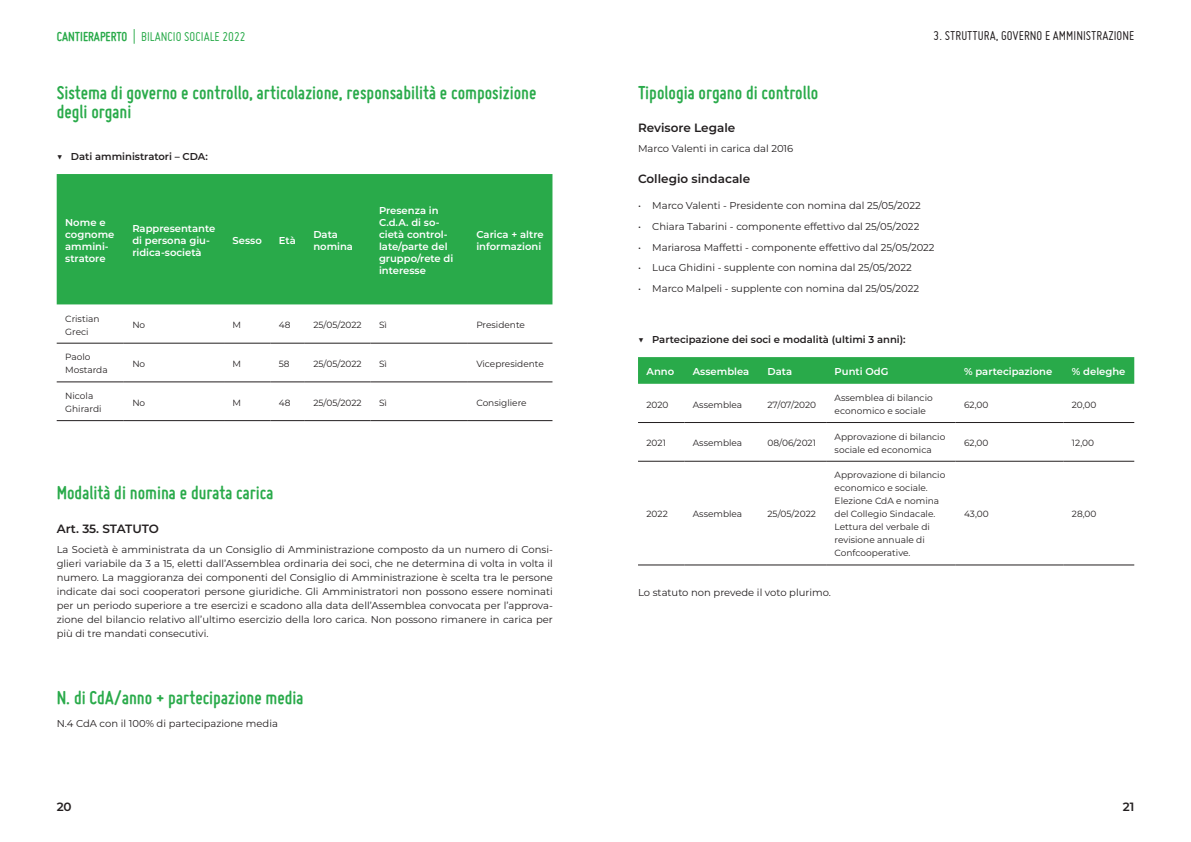
<style>
.page{position:relative;width:1191px;height:842px;background:#fff}
.page>*{position:absolute;margin:0;border:0;box-sizing:border-box;transform-origin:0 0}
.titolo_paragrafo{font:700 20px/19px "Miso";color:#29aa4a}
.t1{font:14px "Miso";color:#231f20}
.t2{font:14px "Miso";color:#29aa4a}
.sottotitolo{font:600 12px "Montserrat";color:#231f20}
.testo_main{font:10px/14px "Montserrat";color:#231f20;text-align:justify}
.tabella_intestazione{font:600 10px/12px "Montserrat";color:#fff}
.t3{font:600 10px "Montserrat";color:#231f20}
.tabella_voci{font:9px/13px "Montserrat";color:#231f20}
.s1{font-weight:700}
</style>
<div class="page">
<div style="left:57px;top:174px;width:495px;height:130px;background:#29aa4a"></div>
<hr style="left:57px;top:343px;width:67px;height:1px;background:#231f20">
<hr style="left:124px;top:343px;width:100px;height:1px;background:#231f20">
<hr style="left:224px;top:343px;width:46px;height:1px;background:#231f20">
<hr style="left:270px;top:343px;width:35px;height:1px;background:#231f20">
<hr style="left:305px;top:343px;width:65px;height:1px;background:#231f20">
<hr style="left:370px;top:343px;width:98px;height:1px;background:#231f20">
<hr style="left:468px;top:343px;width:84px;height:1px;background:#231f20">
<hr style="left:57px;top:382px;width:67px;height:1px;background:#231f20">
<hr style="left:124px;top:382px;width:100px;height:1px;background:#231f20">
<hr style="left:224px;top:382px;width:46px;height:1px;background:#231f20">
<hr style="left:270px;top:382px;width:35px;height:1px;background:#231f20">
<hr style="left:305px;top:382px;width:65px;height:1px;background:#231f20">
<hr style="left:370px;top:382px;width:98px;height:1px;background:#231f20">
<hr style="left:468px;top:382px;width:84px;height:1px;background:#231f20">
<hr style="left:57px;top:420px;width:67px;height:1px;background:#231f20">
<hr style="left:124px;top:420px;width:100px;height:1px;background:#231f20">
<hr style="left:224px;top:420px;width:46px;height:1px;background:#231f20">
<hr style="left:270px;top:420px;width:35px;height:1px;background:#231f20">
<hr style="left:305px;top:420px;width:65px;height:1px;background:#231f20">
<hr style="left:370px;top:420px;width:98px;height:1px;background:#231f20">
<hr style="left:468px;top:420px;width:84px;height:1px;background:#231f20">
<svg style="left:638px;top:357px;width:496px;height:27px;background:#2baa4b"></svg>
<hr style="left:638px;top:422px;width:46px;height:1px;background:#231f20">
<hr style="left:684px;top:422px;width:75px;height:1px;background:#231f20">
<hr style="left:759px;top:422px;width:67px;height:1px;background:#231f20">
<hr style="left:826px;top:422px;width:129px;height:1px;background:#231f20">
<hr style="left:955px;top:422px;width:108px;height:1px;background:#231f20">
<hr style="left:1063px;top:422px;width:71px;height:1px;background:#231f20">
<hr style="left:638px;top:461px;width:46px;height:1px;background:#231f20">
<hr style="left:684px;top:461px;width:75px;height:1px;background:#231f20">
<hr style="left:759px;top:461px;width:67px;height:1px;background:#231f20">
<hr style="left:826px;top:461px;width:129px;height:1px;background:#231f20">
<hr style="left:955px;top:461px;width:108px;height:1px;background:#231f20">
<hr style="left:1063px;top:461px;width:71px;height:1px;background:#231f20">
<hr style="left:638px;top:565px;width:46px;height:1px;background:#231f20">
<hr style="left:684px;top:565px;width:75px;height:1px;background:#231f20">
<hr style="left:759px;top:565px;width:67px;height:1px;background:#231f20">
<hr style="left:826px;top:565px;width:129px;height:1px;background:#231f20">
<hr style="left:955px;top:565px;width:108px;height:1px;background:#231f20">
<hr style="left:1063px;top:565px;width:71px;height:1px;background:#231f20">
<h2 class="t2" style="left:57px;top:28px;width:190px"><span class="s1">CANTIERAPERTO</span> | BILANCIO SOCIALE 2022</h2>
<h2 class="t1" style="left:933px;top:28px;width:202px">3. STRUTTURA, GOVERNO E AMMINISTRAZIONE</h2>
<p class="titolo_paragrafo" style="left:57px;top:82px;width:481px">Sistema di governo e controllo, articolazione, responsabilità e composizione degli organi</p>
<p class="t3" style="left:57px;top:149px;width:153px">▼ Dati amministratori – CDA:</p>
<p class="tabella_intestazione" style="left:65px;top:216px;width:42px">Nome e</p>
<p class="tabella_intestazione" style="left:65px;top:228px;width:51px">cognome ammini&shy;stratore</p>
<p class="tabella_intestazione" style="left:132px;top:222px;width:85px">Rappresentante di persona giu&shy;ridica-società</p>
<p class="tabella_intestazione" style="left:232px;top:234px;width:31px">Sesso</p>
<p class="tabella_intestazione" style="left:279px;top:234px;width:18px">Età</p>
<p class="tabella_intestazione" style="left:313px;top:228px;width:26px">Data</p>
<p class="tabella_intestazione" style="left:313px;top:240px;width:41px">nomina</p>
<p class="tabella_intestazione" style="left:379px;top:204px;width:76px">Presenza in<br>C.d.A. di so&shy;cietà control&shy;late/parte del gruppo/rete di interesse</p>
<p class="tabella_intestazione" style="left:476px;top:228px;width:69px">Carica + altre informazioni</p>
<p class="tabella_voci" style="left:65px;top:312px;width:36px">Cristian<br>Greci</p>
<p class="tabella_voci" style="left:132px;top:318px;width:14px">No</p>
<p class="tabella_voci" style="left:232px;top:318px;width:10px">M</p>
<p class="tabella_voci" style="left:279px;top:318px;width:13px">48</p>
<p class="tabella_voci" style="left:313px;top:318px;width:50px">25/05/2022</p>
<p class="tabella_voci" style="left:379px;top:318px;width:9px">Sì</p>
<p class="tabella_voci" style="left:476px;top:318px;width:50px">Presidente</p>
<p class="tabella_voci" style="left:65px;top:350px;width:27px">Paolo</p>
<p class="tabella_voci" style="left:65px;top:363px;width:44px">Mostarda</p>
<p class="tabella_voci" style="left:132px;top:357px;width:14px">No</p>
<p class="tabella_voci" style="left:232px;top:357px;width:10px">M</p>
<p class="tabella_voci" style="left:279px;top:357px;width:12px">58</p>
<p class="tabella_voci" style="left:313px;top:357px;width:50px">25/05/2022</p>
<p class="tabella_voci" style="left:379px;top:357px;width:9px">Sì</p>
<p class="tabella_voci" style="left:476px;top:357px;width:69px">Vicepresidente</p>
<p class="tabella_voci" style="left:65px;top:389px;width:38px">Nicola<br>Ghirardi</p>
<p class="tabella_voci" style="left:132px;top:396px;width:14px">No</p>
<p class="tabella_voci" style="left:232px;top:396px;width:10px">M</p>
<p class="tabella_voci" style="left:279px;top:396px;width:13px">48</p>
<p class="tabella_voci" style="left:313px;top:396px;width:50px">25/05/2022</p>
<p class="tabella_voci" style="left:379px;top:396px;width:9px">Sì</p>
<p class="tabella_voci" style="left:476px;top:396px;width:52px">Consigliere</p>
<p class="titolo_paragrafo" style="left:57px;top:483px;width:218px">Modalità di nomina e durata carica</p>
<p class="sottotitolo" style="left:57px;top:520px;width:104px">Art. 35. STATUTO</p>
<p class="testo_main" style="left:57px;top:542px;width:498px">La Società è amministrata da un Consiglio di Amministrazione composto da un numero di Consi&shy;glieri variabile da 3 a 15, eletti dall’Assemblea ordinaria dei soci, che ne determina di volta in volta il numero. La maggioranza dei componenti del Consiglio di Amministrazione è scelta tra le persone indicate dai soci cooperatori persone giuridiche. Gli Amministratori non possono essere nominati per un periodo superiore a tre esercizi e scadono alla data dell’Assemblea convocata per l’approva&shy;zione del bilancio relativo all’ultimo esercizio della loro carica. Non possono rimanere in carica per più di tre mandati consecutivi.</p>
<p class="titolo_paragrafo" style="left:57px;top:688px;width:248px">N. di CdA/anno + partecipazione media</p>
<p class="testo_main" style="left:57px;top:716px;width:223px">N.4 CdA con il 100% di partecipazione media</p>
<p class="titolo_paragrafo" style="left:638px;top:82px;width:182px">Tipologia organo di controllo</p>
<p class="sottotitolo" style="left:638px;top:120px;width:99px">Revisore Legale</p>
<p class="testo_main" style="left:638px;top:141px;width:157px">Marco Valenti in carica dal 2016</p>
<p class="sottotitolo" style="left:638px;top:170px;width:114px">Collegio sindacale</p>
<p class="testo_main" style="left:638px;top:198px;width:284px">• Marco Valenti - Presidente con nomina dal 25/05/2022</p>
<p class="testo_main" style="left:638px;top:219px;width:283px">• Chiara Tabarini - componente effettivo dal 25/05/2022</p>
<p class="testo_main" style="left:638px;top:240px;width:298px">• Mariarosa Maffetti - componente effettivo dal 25/05/2022</p>
<p class="testo_main" style="left:638px;top:260px;width:275px">• Luca Ghidini - supplente con nomina dal 25/05/2022</p>
<p class="testo_main" style="left:638px;top:281px;width:283px">• Marco Malpeli - supplente con nomina dal 25/05/2022</p>
<p class="t3" style="left:638px;top:332px;width:269px">▼ Partecipazione dei soci e modalità (ultimi 3 anni):</p>
<p class="tabella_intestazione" style="left:646px;top:365px;width:29px">Anno</p>
<p class="tabella_intestazione" style="left:693px;top:365px;width:58px">Assemblea</p>
<p class="tabella_intestazione" style="left:767px;top:365px;width:26px">Data</p>
<p class="tabella_intestazione" style="left:834px;top:365px;width:55px">Punti OdG</p>
<p class="tabella_intestazione" style="left:964px;top:365px;width:90px">% partecipazione</p>
<p class="tabella_intestazione" style="left:1071px;top:365px;width:55px">% deleghe</p>
<p class="tabella_voci" style="left:646px;top:397px;width:24px">2020</p>
<p class="tabella_voci" style="left:693px;top:397px;width:51px">Assemblea</p>
<p class="tabella_voci" style="left:767px;top:397px;width:50px">27/07/2020</p>
<p class="tabella_voci" style="left:834px;top:391px;width:100px">Assemblea di bilancio economico e sociale</p>
<p class="tabella_voci" style="left:964px;top:397px;width:26px">62,00</p>
<p class="tabella_voci" style="left:1071px;top:397px;width:26px">20,00</p>
<p class="tabella_voci" style="left:646px;top:436px;width:21px">2021</p>
<p class="tabella_voci" style="left:693px;top:436px;width:51px">Assemblea</p>
<p class="tabella_voci" style="left:767px;top:436px;width:50px">08/06/2021</p>
<p class="tabella_voci" style="left:834px;top:430px;width:112px">Approvazione di bilancio sociale ed economica</p>
<p class="tabella_voci" style="left:964px;top:436px;width:26px">62,00</p>
<p class="tabella_voci" style="left:1071px;top:436px;width:24px">12,00</p>
<p class="tabella_voci" style="left:646px;top:507px;width:23px">2022</p>
<p class="tabella_voci" style="left:693px;top:507px;width:51px">Assemblea</p>
<p class="tabella_voci" style="left:767px;top:507px;width:50px">25/05/2022</p>
<p class="tabella_voci" style="left:834px;top:468px;width:112px">Approvazione di bilancio economico e sociale.<br>Elezione CdA e nomina del Collegio Sindacale.<br>Lettura del verbale di revisione annuale di<br>Confcooperative.</p>
<p class="testo_main" style="left:638px;top:585px;width:193px">Lo statuto non prevede il voto plurimo.</p>
<p class="tabella_voci" style="left:964px;top:507px;width:26px">43,00</p>
<p class="tabella_voci" style="left:1071px;top:507px;width:26px">28,00</p>
<p class="sottotitolo" style="left:57px;top:798px;width:17px">20</p>
<p class="sottotitolo" style="left:1122px;top:798px;width:13px">21</p>
</div>
